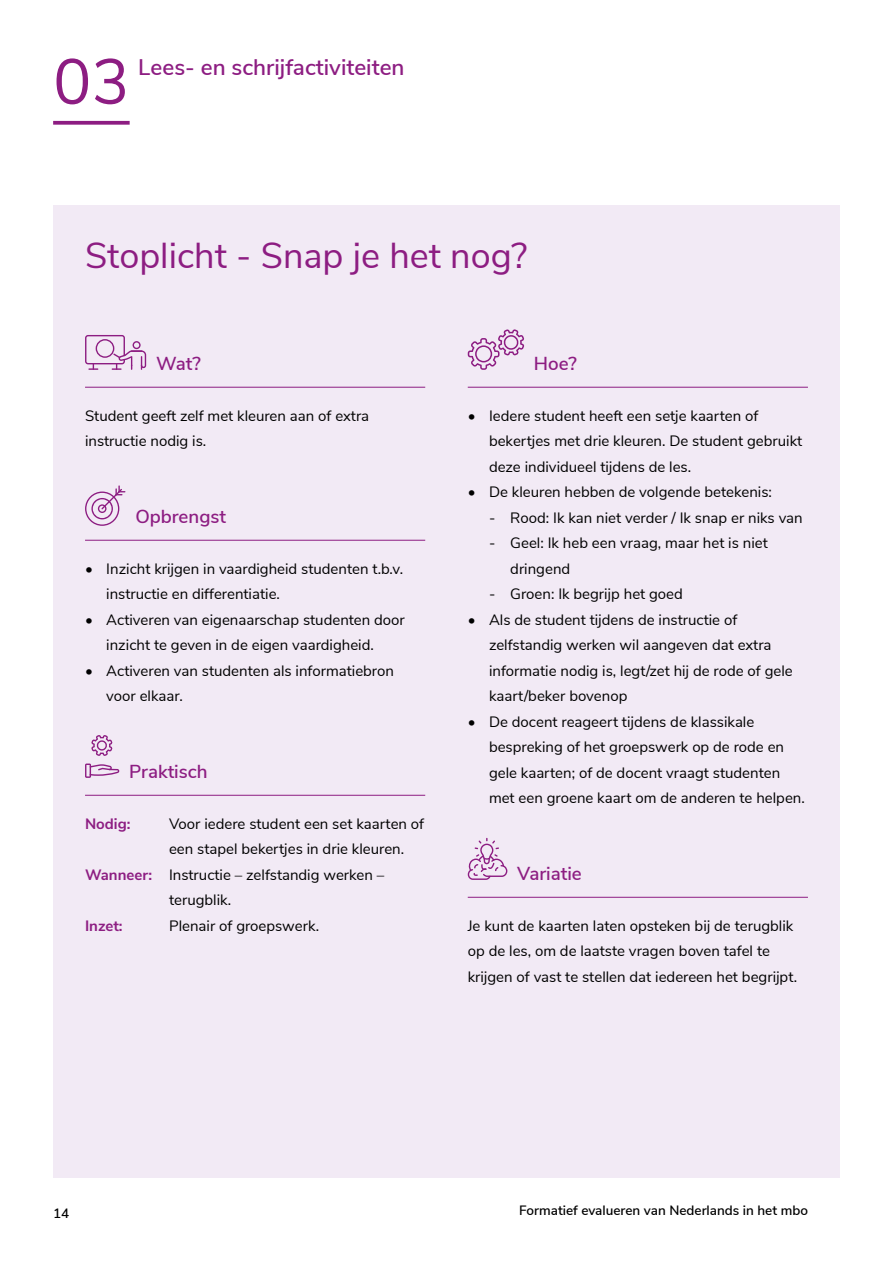
<style>
.page{position:relative;width:893px;height:1263px;background:#fff}
.page>*{position:absolute;margin:0;border:0;box-sizing:border-box;transform-origin:0 0}
.bodytekst{font:63.75px "Nunito Sans";color:#8d1d82}
.lestitels{font:36px "Nunito Sans";color:#8d1d82}
.bodytekst-2{font:600 22.5px "Nunito Sans";color:#8d1d82}
.tussenkop_met_lijn{font:600 18.75px "Nunito Sans";color:#8d1d82}
.bodytekst-3{font:15px/25.5px "Nunito Sans";color:#000}
.opsommingen_zwart{font:15px/25.5px "Nunito Sans";color:#000}
.bodytekst-4{font:700 15px "Nunito Sans";color:#8d1d82}
.t1{font:600 13.5px "Nunito Sans";color:#000}
.s1{font-weight:700;color:#8d1d82}
</style>
<div class="page">
<svg style="left:53px;top:121px;width:77px;height:4px"></svg>
<div style="left:53px;top:206px;width:787px;height:972px;background:#f2eaf5"></div>
<hr style="left:85px;top:387px;width:340px;height:1px;background:#8d1d82">
<hr style="left:85px;top:540px;width:340px;height:1px;background:#8d1d82">
<hr style="left:85px;top:795px;width:340px;height:1px;background:#8d1d82">
<svg style="left:85px;top:335px;width:61px;height:35px"></svg>
<svg style="left:85px;top:485px;width:40px;height:41px"></svg>
<svg style="left:85px;top:763px;width:34px;height:15px"></svg>
<svg style="left:91px;top:735px;width:22px;height:21px"></svg>
<hr style="left:468px;top:387px;width:340px;height:1px;background:#8d1d82">
<hr style="left:468px;top:897px;width:340px;height:1px;background:#8d1d82">
<svg style="left:468px;top:329px;width:56px;height:41px"></svg>
<svg style="left:468px;top:838px;width:39px;height:42px"></svg>
<hr style="left:892px;top:0;width:1px;height:1263px;background:#9d9d9c">
<p class="bodytekst" style="left:53px;top:35px;width:78px">03</p>
<p class="bodytekst-2" style="left:138px;top:51px;width:268px">Lees- en schrijfactiviteiten</p>
<h3 class="lestitels" style="left:85px;top:229px;width:444px">Stoplicht - Snap je het nog?</h3>
<p class="tussenkop_met_lijn" style="left:156px;top:350px;width:46px">Wat?</p>
<p class="tussenkop_met_lijn" style="left:534px;top:350px;width:45px">Hoe?</p>
<p class="bodytekst-3" style="left:85px;top:402px;width:286px">Student geeft zelf met kleuren aan of extra instructie nodig is.</p>
<p class="tussenkop_met_lijn" style="left:135px;top:503px;width:92px">Opbrengst</p>
<p class="bodytekst-3" style="left:106px;top:555px;width:298px;text-indent:-21px">• Inzicht krijgen in vaardigheid studenten t.b.v. instructie en differentiatie.</p>
<p class="bodytekst-3" style="left:106px;top:606px;width:300px;text-indent:-21px">• Activeren van eigenaarschap studenten door inzicht te geven in de eigen vaardigheid.</p>
<p class="bodytekst-3" style="left:106px;top:657px;width:289px;text-indent:-21px">• Activeren van studenten als informatiebron voor elkaar.</p>
<p class="tussenkop_met_lijn" style="left:129px;top:758px;width:80px">Praktisch</p>
<p class="bodytekst-4" style="left:85px;top:813px;width:47px">Nodig:</p>
<p class="bodytekst-3" style="left:169px;top:810px;width:257px">Voor iedere student een set kaarten of een stapel bekertjes in drie kleuren.</p>
<p class="bodytekst-3" style="left:169px;top:861px;width:217px;text-indent:-84px"><span class="s1">Wanneer:</span> Instructie – zelfstandig werken – terugblik.</p>
<p class="bodytekst-4" style="left:85px;top:915px;width:39px">Inzet:</p>
<p class="bodytekst-3" style="left:169px;top:912px;width:152px">Plenair of groepswerk.</p>
<p class="bodytekst-3" style="left:489px;top:402px;width:315px;text-indent:-21px">• Iedere student heeft een setje kaarten of bekertjes met drie kleuren. De student gebruikt deze individueel tijdens de les.</p>
<p class="bodytekst-3" style="left:468px;top:478px;width:306px">• De kleuren hebben de volgende betekenis:</p>
<p class="opsommingen_zwart" style="left:489px;top:504px;width:315px">- Rood: Ik kan niet verder / Ik snap er niks van</p>
<p class="opsommingen_zwart" style="left:510px;top:529px;width:259px;text-indent:-21px">- Geel: Ik heb een vraag, maar het is niet dringend</p>
<p class="opsommingen_zwart" style="left:489px;top:580px;width:195px">- Groen: Ik begrijp het goed</p>
<p class="bodytekst-3" style="left:489px;top:606px;width:305px;text-indent:-21px">• Als de student tijdens de instructie of zelfstandig werken wil aangeven dat extra informatie nodig is, legt/zet hij de rode of gele kaart/beker bovenop</p>
<p class="bodytekst-3" style="left:489px;top:708px;width:317px;text-indent:-21px">• De docent reageert tijdens de klassikale bespreking of het groepswerk op de rode en gele kaarten; of de docent vraagt studenten met een groene kaart om de anderen te helpen.</p>
<p class="tussenkop_met_lijn" style="left:517px;top:860px;width:66px">Variatie</p>
<p class="bodytekst-3" style="left:468px;top:912px;width:331px">Je kunt de kaarten laten opsteken bij de terugblik op de les, om de laatste vragen boven tafel te krijgen of vast te stellen dat iedereen het begrijpt.</p>
<p class="t1" style="left:53px;top:1203px;width:18px">14</p>
<p class="t1" style="left:519px;top:1200px;width:290px">Formatief evalueren van Nederlands in het mbo</p>
</div>
